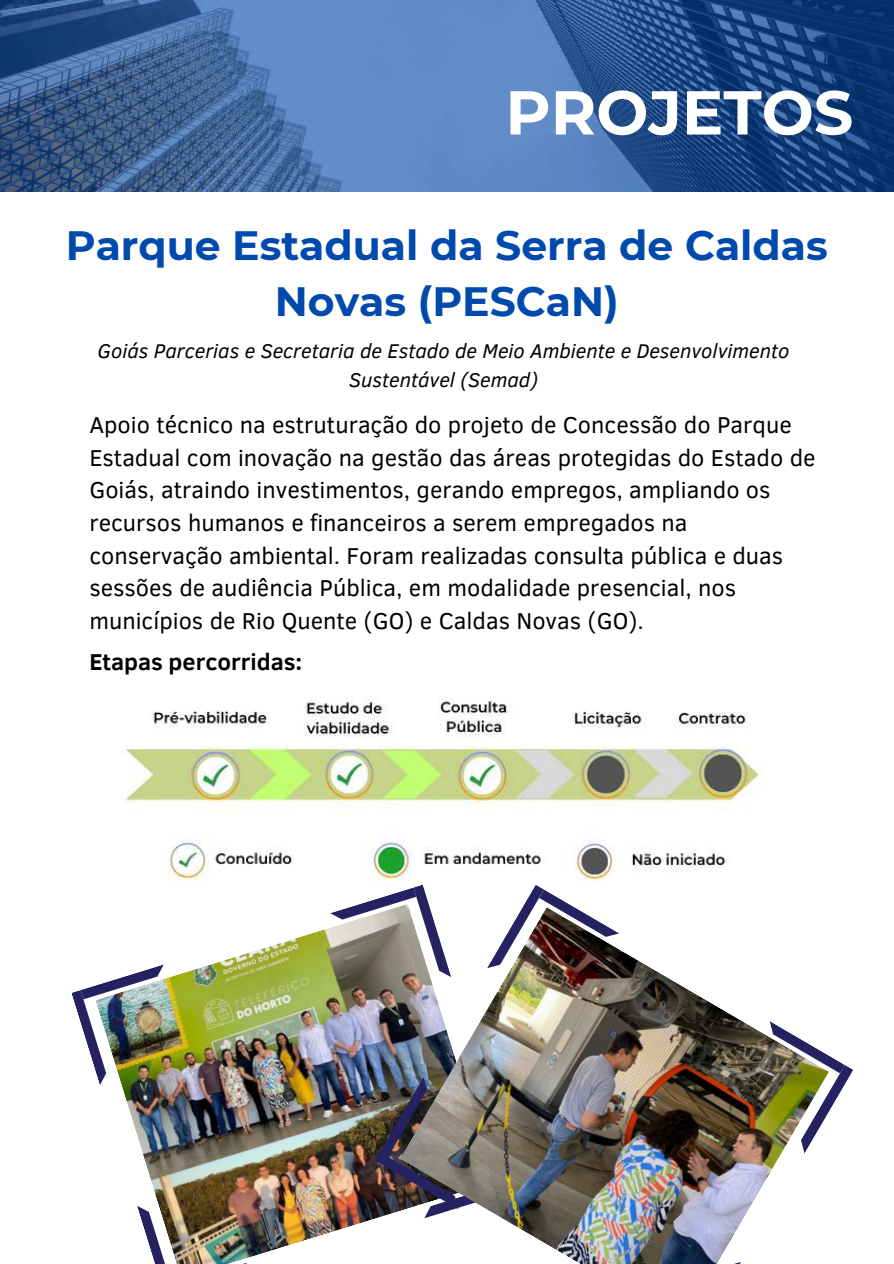
<style>
.page{position:relative;width:894px;height:1264px;background:#fff}
.page>*{position:absolute;margin:0;border:0;box-sizing:border-box;transform-origin:0 0}
.t1{font:700 61.8px "Montserrat";color:#fff}
.t2{font:700 40.95px/56.2px "Montserrat";color:#004aad;text-align:center}
.t3{font:23.55px/32.7px "Clear Sans";color:#000}
.t4{font:700 23.55px "Clear Sans";color:#000}
.t5{font:italic 20.4px/28.2px "Clear Sans";color:#000;text-align:center}
</style>
<div class="page">
<svg style="left:0;top:0;width:893px;height:191px;background:#3d659d"></svg>
<svg style="left:364px;top:885px;width:65px;height:18px"></svg>
<svg style="left:71px;top:986px;width:24px;height:83px"></svg>
<img style="left:95px;top:903px;width:335px;height:360px">
<svg style="left:828px;top:1055px;width:25px;height:58px"></svg>
<img style="left:374px;top:1076px;width:25px;height:142px">
<svg style="left:523px;top:885px;width:51px;height:22px"></svg>
<img style="left:399px;top:907px;width:429px;height:356px">
<img style="left:126px;top:696px;width:634px;height:185px">
<h1 class="t1" style="left:505px;top:75px;width:349px">PROJETOS</h1>
<h2 class="t2" style="left:66px;top:217px;width:763px">Parque Estadual da Serra de Caldas<br>Novas (PESCaN)</h2>
<p class="t5" style="left:98px;top:336px;width:693px">Goiás Parcerias e Secretaria de Estado de Meio Ambiente e Desenvolvimento<br>Sustentável (Semad)</p>
<p class="t3" style="left:89px;top:407px;width:727px">Apoio técnico na estruturação do projeto de Concessão do Parque Estadual com inovação na gestão das áreas protegidas do Estado de Goiás, atraindo investimentos, gerando empregos, ampliando os recursos humanos e financeiros a serem empregados na conservação ambiental. Foram realizadas consulta pública e duas sessões de audiência Pública, em modalidade presencial, nos municípios de Rio Quente (GO) e Caldas Novas (GO).</p>
<p class="t4" style="left:89px;top:645px;width:214px">Etapas percorridas:</p>
</div>
